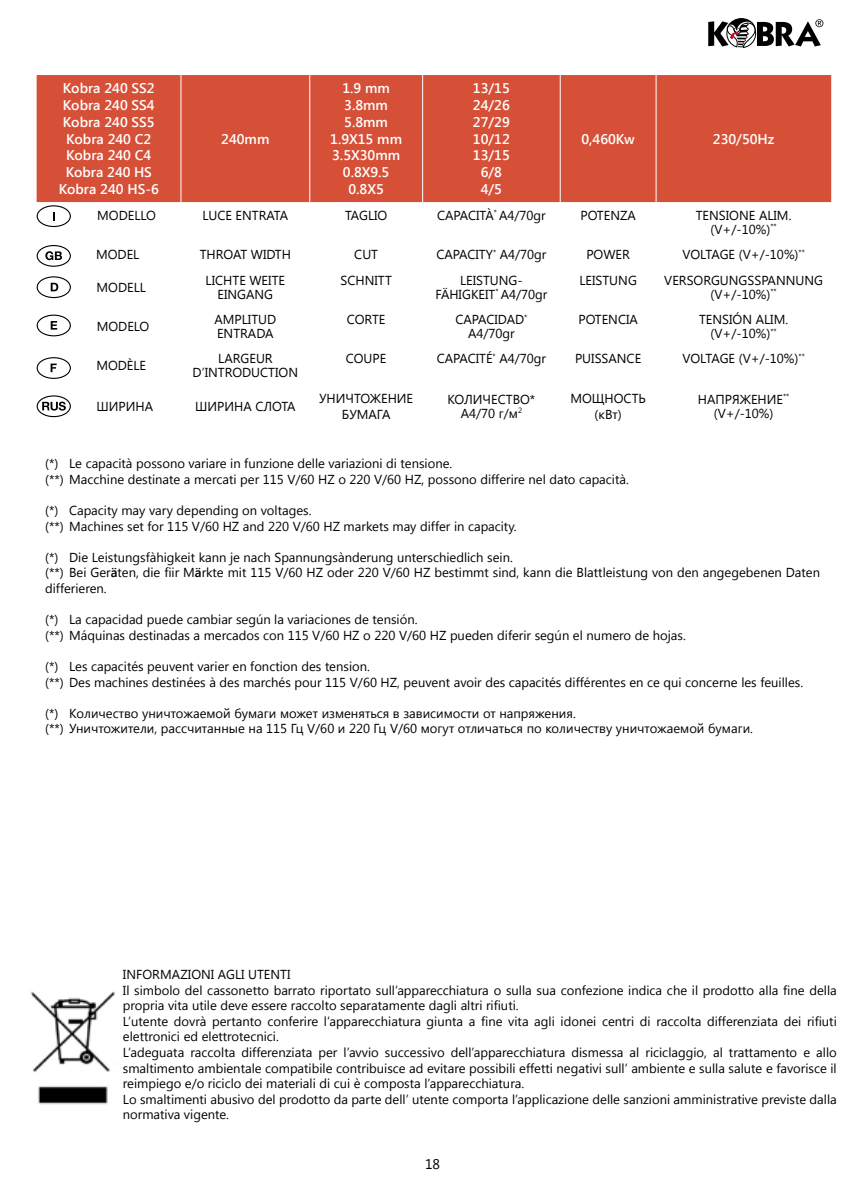
<style>
.page{position:relative;width:851px;height:1191px;background:#fff}
.page>*{position:absolute;margin:0;border:0;box-sizing:border-box;transform-origin:0 0}
.t1{font:600 14px/16.8px "Segoe UI";color:#fff;text-align:center}
.t2{font:14px "Segoe UI";color:#000}
.t3{font:13px/15.6px "Segoe UI";color:#000;text-align:center}
.s1{font-weight:600}
</style>
<div class="page">
<svg style="left:708px;top:18px;width:115px;height:30px"></svg>
<div style="left:37px;top:75px;width:794px;height:127px;background:#d65038"></div>
<hr style="left:181px;top:75px;width:1px;height:127px;background:#fff">
<hr style="left:309px;top:75px;width:1px;height:127px;background:#fff">
<hr style="left:422px;top:75px;width:1px;height:127px;background:#fff">
<hr style="left:560px;top:75px;width:1px;height:127px;background:#fff">
<hr style="left:655px;top:75px;width:1px;height:127px;background:#fff">
<svg style="left:51px;top:283px;width:7px;height:8px"></svg>
<div style="left:37px;top:276px;width:34px;height:22px;border:1px solid #000;border-radius:50%"></div>
<svg style="left:53px;top:212px;width:2px;height:8px"></svg>
<div style="left:37px;top:205px;width:34px;height:22px;border:1px solid #000;border-radius:50%"></div>
<svg style="left:45px;top:251px;width:17px;height:9px"></svg>
<div style="left:37px;top:245px;width:34px;height:22px;border:1px solid #000;border-radius:50%"></div>
<svg style="left:51px;top:321px;width:6px;height:8px"></svg>
<div style="left:37px;top:315px;width:34px;height:21px;border:1px solid #000;border-radius:50%"></div>
<svg style="left:51px;top:363px;width:6px;height:9px"></svg>
<div style="left:37px;top:357px;width:34px;height:22px;border:1px solid #000;border-radius:50%"></div>
<svg style="left:42px;top:401px;width:24px;height:9px"></svg>
<div style="left:37px;top:395px;width:34px;height:22px;border:1px solid #000;border-radius:50%"></div>
<img style="left:30px;top:991px;width:85px;height:114px">
<p class="t1" style="left:59px;top:79px;width:101px">Kobra 240 SS2<br>Kobra 240 SS4<br>Kobra 240 SS5<br>Kobra 240 C2<br>Kobra 240 C4<br>Kobra 240 HS<br>Kobra 240 HS-6</p>
<p class="t1" style="left:221px;top:130px;width:50px">240mm</p>
<p class="t1" style="left:330px;top:79px;width:73px">1.9 mm<br>3.8mm<br>5.8mm<br>1.9X15 mm<br>3.5X30mm<br>0.8X9.5<br>0.8X5</p>
<p class="t1" style="left:473px;top:79px;width:38px">13/15<br>24/26<br>27/29<br>10/12<br>13/15<br>6/8<br>4/5</p>
<p class="t1" style="left:581px;top:130px;width:55px">0,460Kw</p>
<p class="t1" style="left:712px;top:130px;width:63px">230/50Hz</p>
<p class="t3" style="left:97px;top:206px;width:60px">MODELLO</p>
<p class="t3" style="left:202px;top:206px;width:87px">LUCE ENTRATA</p>
<p class="t3" style="left:345px;top:206px;width:44px">TAGLIO</p>
<p class="t3" style="left:437px;top:206px;width:110px">CAPACITÀ<sup>*</sup> A4/70gr</p>
<p class="t3" style="left:580px;top:206px;width:57px">POTENZA</p>
<p class="t3" style="left:695px;top:207px;width:97px;line-height:14px">TENSIONE ALIM. (V+/-10%)<sup>**</sup></p>
<p class="t3" style="left:96px;top:246px;width:45px">MODEL</p>
<p class="t3" style="left:200px;top:246px;width:93px">THROAT WIDTH</p>
<p class="t3" style="left:354px;top:246px;width:25px">CUT</p>
<p class="t3" style="left:436px;top:246px;width:111px">CAPACITY<sup>*</sup> A4/70gr</p>
<p class="t3" style="left:586px;top:246px;width:18px">Power</p>
<p class="t3" style="left:682px;top:246px;width:124px">VOLTAGE (V+/-10%)<sup>**</sup></p>
<p class="t3" style="left:97px;top:278px;width:51px">MODELL</p>
<p class="t3" style="left:206px;top:272px;width:81px;line-height:14px">LICHTE WEITE<br>EINGANG</p>
<p class="t3" style="left:340px;top:271px;width:53px">SCHNITT</p>
<p class="t3" style="left:435px;top:272px;width:113px;line-height:14px">LEISTUNG-<br>FÄHIGKEIT<sup>*</sup> A4/70gr</p>
<p class="t3" style="left:579px;top:271px;width:59px">LEISTUNG</p>
<p class="t3" style="left:664px;top:272px;width:160px;line-height:14px">VERSORGUNGSSPANNUNG (V+/-10%)<sup>**</sup></p>
<p class="t3" style="left:97px;top:318px;width:54px">MODELO</p>
<p class="t3" style="left:214px;top:312px;width:63px;line-height:14px;text-align:left">AMPLITUD<br>ENTRADA</p>
<p class="t3" style="left:347px;top:311px;width:40px">CORTE</p>
<p class="t3" style="left:455px;top:312px;width:74px;line-height:14px">CAPACIDAD<sup>*<br></sup>A4/70gr</p>
<p class="t3" style="left:578px;top:311px;width:61px">POTENCIA</p>
<p class="t3" style="left:699px;top:312px;width:91px;line-height:14px">TENSIÓN ALIM. (V+/-10%)<sup>**</sup></p>
<p class="t3" style="left:96px;top:357px;width:51px">MODÈLE</p>
<p class="t3" style="left:192px;top:351px;width:107px;line-height:14px">LARGEUR<br>D’INTRODUCTION</p>
<p class="t3" style="left:346px;top:350px;width:42px">COUPE</p>
<p class="t3" style="left:436px;top:350px;width:111px">CAPACITÉ<sup>*</sup> A4/70gr</p>
<p class="t3" style="left:575px;top:350px;width:68px">PUISSANCE</p>
<p class="t3" style="left:682px;top:350px;width:124px">VOLTAGE (V+/-10%)<sup>**</sup></p>
<p class="t3" style="left:96px;top:398px;width:58px">ШИРИНА</p>
<p class="t3" style="left:195px;top:398px;width:102px">ШИРИНА СЛОТА</p>
<p class="t3" style="left:319px;top:390px;width:96px">УНИЧТОЖЕНИЕ<br>БУМАГА</p>
<p class="t3" style="left:447px;top:391px;width:89px;line-height:14px">КОЛИЧЕСТВО*<br>A4/70 г/м<sup>2</sup></p>
<p class="t3" style="left:570px;top:390px;width:77px">МОЩНОСТЬ (кВт)</p>
<p class="t3" style="left:697px;top:391px;width:93px;line-height:14px">НАПРЯЖЕНИЕ<sup>** </sup>(V+/-10%)</p>
<p class="t3" style="left:45px;top:455px;width:585px;text-align:left">(*) Le capacità possono variare in funzione delle variazioni di tensione.<br>(**) Macchine destinate a mercati per 115 V/60 HZ o 220 V/60 HZ, possono differire nel dato capacità.</p>
<p class="t3" style="left:45px;top:502px;width:473px;text-align:left">(*) Capacity may vary depending on voltages.<br>(**) Machines set for 115 V/60 HZ and 220 V/60 HZ markets may differ in capacity.</p>
<p class="t3" style="left:45px;top:549px;width:776px;text-align:left">(*) Die Leistungsfàhigkeit kann je nach Spannungsànderung unterschiedlich sein.<br>(**) Bei Ger<span class="s1">ä</span>ten, die fiir M<span class="s1">ä</span>rkte mit 115 V/60 HZ oder 220 V/60 HZ bestimmt sind, kann die Blattleistung von den angegebenen Daten differieren.</p>
<p class="t3" style="left:45px;top:611px;width:642px;text-align:left">(*) La capacidad puede cambiar según la variaciones de tensión.<br>(**) Máquinas destinadas a mercados con 115 V/60 HZ o 220 V/60 HZ pueden diferir según el numero de hojas.</p>
<p class="t3" style="left:45px;top:658px;width:759px;text-align:left">(*) Les capacités peuvent varier en fonction des tension.<br>(**) Des machines destinées à des marchés pour 115 V/60 HZ, peuvent avoir des capacités différentes en ce qui concerne les feuilles.</p>
<p class="t3" style="left:45px;top:705px;width:709px;text-align:left">(*) Количество уничтожаемой бумаги может изменяться в зависимости от напряжения.<br>(**) Уничтожители, рассчитанные на 115 Гц V/60 и 220 Гц V/60 могут отличаться по количеству уничтожаемой бумаги.</p>
<p class="t3" style="left:123px;top:966px;width:715px;text-align:left">INFORMAZIONI AGLI UTENTI<br>Il simbolo del cassonetto barrato riportato sull’apparecchiatura o sulla sua confezione indica che il prodotto alla fine della propria vita utile deve essere raccolto separatamente dagli altri rifiuti.<br>L’utente dovrà pertanto conferire l’apparecchiatura giunta a fine vita agli idonei centri di raccolta differenziata dei rifiuti elettronici ed elettrotecnici.<br>L’adeguata raccolta differenziata per l’avvio successivo dell’apparecchiatura dismessa al riciclaggio, al trattamento e allo smaltimento ambientale compatibile contribuisce ad evitare possibili effetti negativi sull’ ambiente e sulla salute e favorisce il reimpiego e/o riciclo dei materiali di cui è composta l’apparecchiatura.<br>Lo smaltimenti abusivo del prodotto da parte dell’ utente comporta l’applicazione delle sanzioni amministrative previste dalla normativa vigente.</p>
<p class="t2" style="left:425px;top:1154px;width:17px">18</p>
</div>
